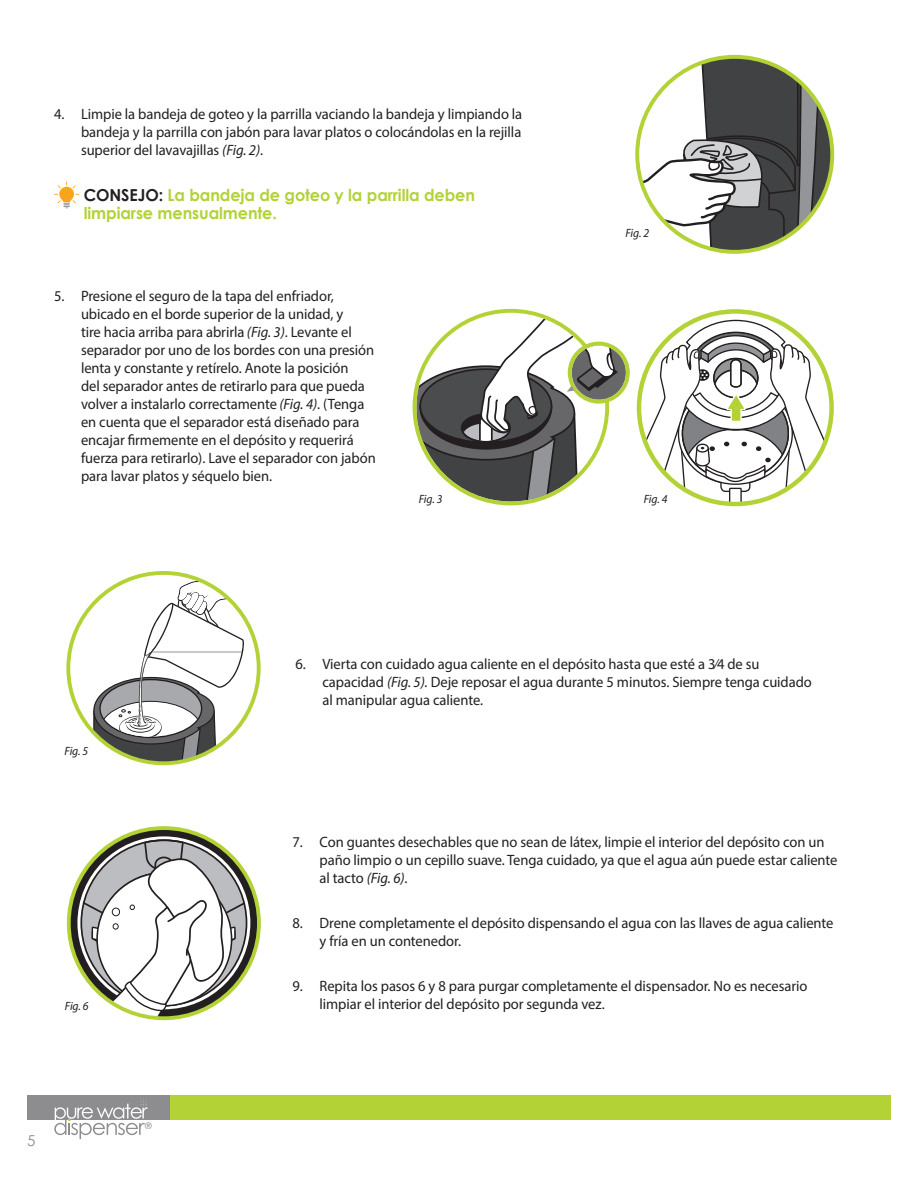
<style>
.page{position:relative;width:918px;height:1188px;background:#fff}
.page>*{position:absolute;margin:0;border:0;box-sizing:border-box;transform-origin:0 0}
.t1{font:700 16.5px/18px "Century Gothic";letter-spacing:-.005em;color:#b2d236}
.t2{font:15px/18px "Myriad Pro";letter-spacing:-.005em;color:#231f20}
.t3{font:15px "Century Gothic";color:#8d8d90}
.t4{font:italic 12px "Myriad Pro";letter-spacing:-.015em;color:#231f20}
.t5{font:9px "Helvetica Neue";color:#8a8c8f}
.s1{font-style:italic}
.s2{color:#231f20}
</style>
<div class="page">
<div style="left:28px;top:1095px;width:863px;height:25px;background:#8d8d90"></div>
<div style="left:171px;top:1095px;width:720px;height:25px;background:#b2d236"></div>
<svg style="left:54px;top:1098px;width:94px;height:41px"></svg>
<div style="left:572px;top:345px;width:54px;height:55px;background:#67676a;border-radius:27px"></div>
<div style="left:568px;top:342px;width:62px;height:62px;border:4px solid #b2d236;border-radius:50%"></div>
<svg style="left:416px;top:313px;width:202px;height:189px"></svg>
<svg style="left:639px;top:319px;width:193px;height:185px"></svg>
<div style="left:637px;top:309px;width:197px;height:197px;border:4px solid #b2d236;border-radius:50%"></div>
<svg style="left:69px;top:828px;width:190px;height:190px"></svg>
<svg style="left:93px;top:575px;width:163px;height:188px"></svg>
<hr style="left:151px;top:652px;width:91px;height:1px;background:#939598">
<div style="left:66px;top:571px;width:195px;height:194px;border:4px solid #b2d236;border-radius:50%"></div>
<svg style="left:639px;top:57px;width:193px;height:195px"></svg>
<div style="left:635px;top:55px;width:199px;height:199px;border:4px solid #b2d236;border-radius:50%"></div>
<svg style="left:54px;top:181px;width:25px;height:27px"></svg>
<p class="t2" style="left:81px;top:105px;width:443px;text-align:justify;text-indent:-27px">4. Limpie la bandeja de goteo y la parrilla vaciando la bandeja y limpiando la bandeja y la parrilla con jabón para lavar platos o colocándolas en la rejilla superior del lavavajillas <span class="s1">(Fig. 2)</span>.</p>
<p class="t1" style="left:84px;top:185px;width:393px"><span class="s2">CONSEJO:</span> La bandeja de goteo y la parrilla deben limpiarse mensualmente.</p>
<p class="t2" style="left:81px;top:286px;width:296px;text-indent:-27px">5. Presione el seguro de la tapa del enfriador, ubicado en el borde superior de la unidad, y<br>tire hacia arriba para abrirla <span class="s1">(Fig. 3)</span>. Levante el separador por uno de los bordes con una presión lenta y constante y retírelo. Anote la posición<br>del separador antes de retirarlo para que pueda volver a instalarlo correctamente <span class="s1">(Fig. 4)</span>. (Tenga en cuenta que el separador está diseñado para encajar firmemente en el depósito y requerirá fuerza para retirarlo). Lave el separador con jabón para lavar platos y séquelo bien.</p>
<p class="t4" style="left:626px;top:226px;width:25px">Fig. 2</p>
<p class="t4" style="left:419px;top:492px;width:25px">Fig. 3</p>
<p class="t4" style="left:644px;top:491px;width:25px">Fig. 4</p>
<p class="t4" style="left:65px;top:744px;width:25px">Fig. 5</p>
<p class="t4" style="left:65px;top:999px;width:25px">Fig. 6</p>
<p class="t3" style="left:27px;top:1132px;width:10px">5</p>
<p class="t5" style="left:145px;top:1119px;width:9px">®</p>
<p class="t2" style="left:322px;top:654px;width:491px;text-indent:-27px">6. Vierta con cuidado agua caliente en el depósito hasta que esté a 3⁄4 de su capacidad <span class="s1">(Fig. 5).</span> Deje reposar el agua durante 5 minutos. Siempre tenga cuidado al manipular agua caliente.</p>
<p class="t2" style="left:320px;top:833px;width:519px;text-indent:-27px">7. Con guantes desechables que no sean de látex, limpie el interior del depósito con un paño limpio o un cepillo suave. Tenga cuidado, ya que el agua aún puede estar caliente al tacto <span class="s1">(Fig. 6)</span>.</p>
<p class="t2" style="left:320px;top:914px;width:515px;text-indent:-27px">8. Drene completamente el depósito dispensando el agua con las llaves de agua caliente y fría en un contenedor.</p>
<p class="t2" style="left:320px;top:977px;width:489px;text-indent:-27px">9. Repita los pasos 6 y 8 para purgar completamente el dispensador. No es necesario limpiar el interior del depósito por segunda vez.</p>
</div>
